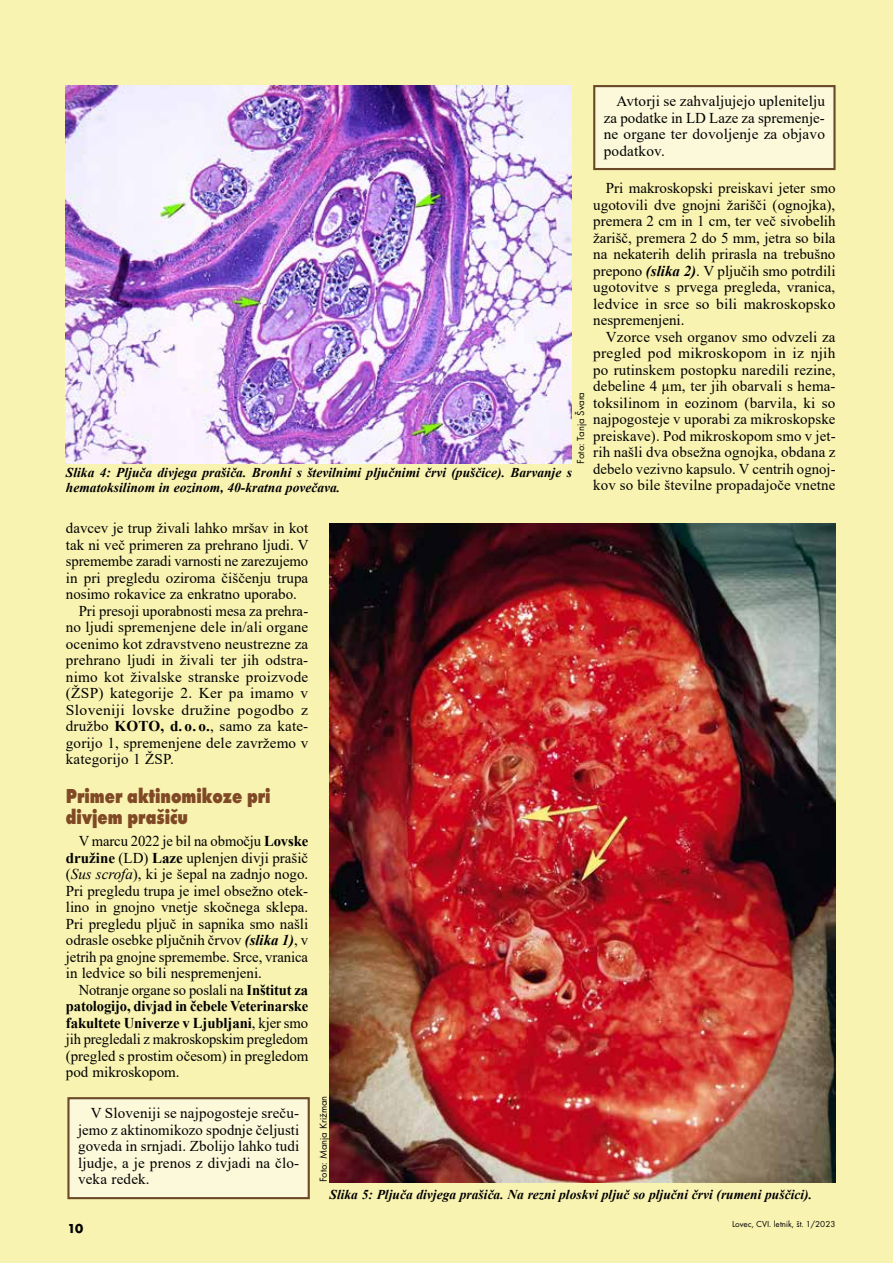
<style>
.page{position:relative;width:893px;height:1263px;background:#f9f3b1}
.page>*{position:absolute;margin:0;border:0;box-sizing:border-box;transform-origin:0 0}
.t1{font:700 21px/21px "Futura TEE Extr";color:#804926;scale:.8 1}
.t2{font:15px/16.5px "Times New Roman";letter-spacing:.01em;color:#000;text-align:justify}
.t3{font:15px "Times New Roman";letter-spacing:.01em;color:#000;scale:1.04 1}
.t4{font:italic 700 13.5px/15px "Times New Roman";color:#000}
.t5{font:700 13.5px "Futura TEE";color:#000}
.t6{font:10.5px "Futura TEE";color:#000}
.t7{font:9px "Futura TEE";color:#000}
.s1{font-weight:700;font-style:italic}
.s2{font-weight:700}
.s3{font-style:italic}
</style>
<div class="page">
<img style="left:66px;top:85px;width:506px;height:378px">
<img style="left:330px;top:523px;width:506px;height:659px">
<div style="left:68px;top:1098px;width:241px;height:100px;background:#fcf9db"></div>
<div style="left:67px;top:1097px;width:243px;height:102px;border:2px solid #6b4828"></div>
<div style="left:594px;top:86px;width:240px;height:83px;background:#fcf9db"></div>
<div style="left:593px;top:85px;width:243px;height:85px;border:2px solid #6b4828"></div>
<p class="t2" style="left:604px;top:92px;width:223px;text-indent:13px">Avtorji se zahvaljujejo uplenitelju za podatke in LD Laze za spremenje&shy;ne organe ter dovoljenje za objavo podatkov.</p>
<p class="t2" style="left:593px;top:179px;width:244px;text-indent:13px">Pri makroskopski preiskavi jeter smo ugotovili dve gnojni žarišči (ognojka), premera 2 cm in 1 cm, ter več sivobelih žarišč, premera 2 do 5 mm, jetra so bila na nekaterih delih prirasla na trebušno prepono <span class="s1">(slika 2)</span>. V pljučih smo potrdili ugotovitve s prvega pregleda, vranica, ledvice in srce so bili makroskopsko nespremenjeni.</p>
<p class="t2" style="left:593px;top:328px;width:244px;text-indent:13px">Vzorce vseh organov smo odvzeli za pregled pod mikroskopom in iz njih po rutinskem postopku naredili rezine, debeline 4 µm, ter jih obarvali s hema&shy;toksilinom in eozinom (barvila, ki so najpogosteje v uporabi za mikroskopske preiskave). Pod mikroskopom smo v jet&shy;rih našli dva obsežna ognojka, obdana z debelo vezivno kapsulo. V centrih ognoj&shy;kov so bile številne propadajoče vnetne</p>
<p class="t6" style="left:574px;top:463px;width:73px;rotate:-90deg">Foto: Tanja Švara</p>
<p class="t4" style="left:66px;top:464px;width:507px">Slika 4: Pljuča divjega prašiča. Bronhi s številnimi pljučnimi črvi (puščice). Barvanje s hematoksilinom in eozinom, 40-kratna povečava.</p>
<p class="t2" style="left:66px;top:520px;width:244px">davcev je trup živali lahko mršav in kot</p>
<p class="t2" style="left:66px;top:536px;width:244px">tak ni več primeren za prehrano ljudi. V</p>
<p class="t2" style="left:66px;top:553px;width:244px">spremembe zaradi varnosti ne zarezujemo</p>
<p class="t2" style="left:66px;top:569px;width:244px">in pri pregledu oziroma čiščenju trupa</p>
<p class="t2" style="left:66px;top:586px;width:233px">nosimo rokavice za enkratno uporabo.</p>
<p class="t2" style="left:79px;top:602px;width:231px">Pri presoji uporabnosti mesa za prehra-</p>
<p class="t2" style="left:66px;top:619px;width:244px">no ljudi spremenjene dele in/ali organe</p>
<p class="t2" style="left:66px;top:635px;width:244px">ocenimo kot zdravstveno neustrezne za</p>
<p class="t2" style="left:66px;top:652px;width:244px">prehrano ljudi in živali ter jih odstra-</p>
<p class="t2" style="left:66px;top:668px;width:244px">nimo kot živalske stranske proizvode</p>
<p class="t2" style="left:66px;top:685px;width:244px">(ŽSP) kategorije 2. Ker pa imamo v</p>
<p class="t3" style="left:66px;top:699px;width:234px">Sloveniji lovske družine pogodbo z</p>
<p class="t2" style="left:66px;top:718px;width:244px">družbo <span class="s2">KOTO, d. o. o.</span>, samo za kate-</p>
<p class="t2" style="left:66px;top:734px;width:244px">gorijo 1, spremenjene dele zavržemo v</p>
<p class="t2" style="left:66px;top:751px;width:109px">kategorijo 1 ŽSP.</p>
<h1 class="t1" style="left:66px;top:785px;width:257px">Primer aktinomikoze pri divjem prašiču</h1>
<p class="t2" style="left:66px;top:833px;width:244px;text-indent:13px">V marcu 2022 je bil na območju <span class="s2">Lovske družine</span> (LD) <span class="s2">Laze</span> uplenjen divji prašič (<span class="s3">Sus scrofa</span>), ki je šepal na zadnjo nogo.<br>Pri pregledu trupa je imel obsežno otek&shy;lino in gnojno vnetje skočnega sklepa.<br>Pri pregledu pljuč in sapnika smo našli odrasle osebke pljučnih črvov <span class="s1">(slika 1)</span>, v jetrih pa gnojne spremembe. Srce, vranica in ledvice so bili nespremenjeni.</p>
<p class="t2" style="left:66px;top:981px;width:244px;text-indent:13px">Notranje organe so poslali na <span class="s2">Inštitut za patologijo, divjad in čebele Veterinarske fakultete Univerze v Ljubljani</span>, kjer smo jih pregledali z makroskopskim pregledom (pregled s prostim očesom) in pregledom pod mikroskopom.</p>
<p class="t2" style="left:78px;top:1104px;width:223px;text-indent:13px">V Sloveniji se najpogosteje sreču&shy;jemo z aktinomikozo spodnje čeljusti goveda in srnjadi. Zbolijo lahko tudi ljudje, a je prenos z divjadi na člo&shy;veka redek.</p>
<p class="t6" style="left:317px;top:1182px;width:88px;rotate:-90deg">Foto: Manja Križman</p>
<p class="t4" style="left:330px;top:1187px;width:484px">Slika 5: Pljuča divjega prašiča. Na rezni ploskvi pljuč so pljučni črvi (rumeni puščici).</p>
<p class="t5" style="left:67px;top:1220px;width:17px">10</p>
<p class="t7" style="left:732px;top:1219px;width:105px">Lovec, CVI. letnik, št. 1/2023</p>
</div>
